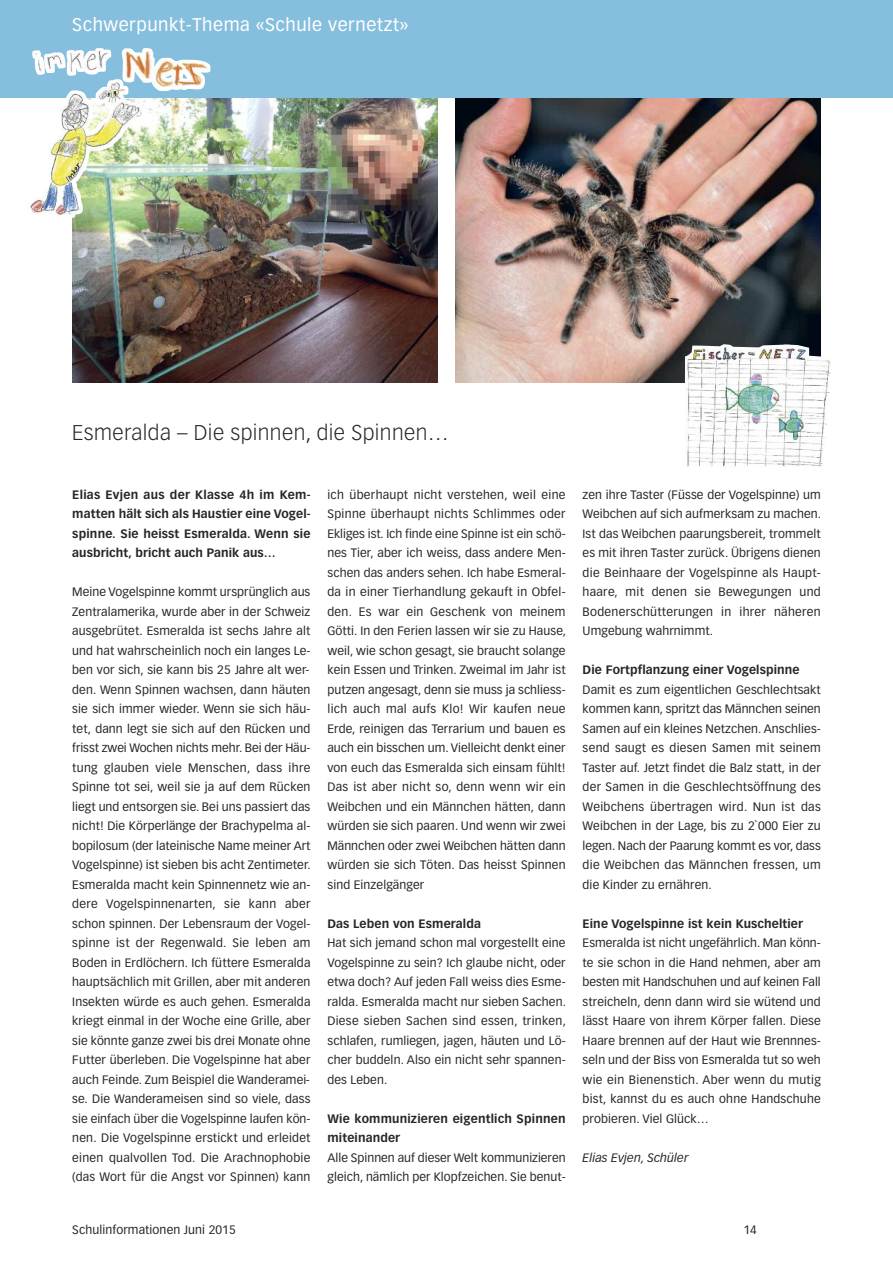
<style>
.page{position:relative;width:893px;height:1263px;background:#fff}
.page>*{position:absolute;margin:0;border:0;box-sizing:border-box;transform-origin:0 0}
.t1{font:300 21px "Vectora LH";letter-spacing:.02em;color:#272627}
.t2{font:18px "Vectora LH";letter-spacing:.03em;color:#fff}
.t3{font:12px/19.5px "Vectora LH";letter-spacing:.01em;color:#272627;text-align:justify}
.t4{font:700 12px/19.5px "Vectora LH";letter-spacing:.01em;color:#272627;text-align:justify}
.t5{font:italic 12px "Vectora LH";letter-spacing:.01em;color:#272627}
</style>
<div class="page">
<img style="left:455px;top:98px;width:366px;height:285px">
<img style="left:72px;top:98px;width:366px;height:285px">
<div style="left:0;top:0;width:893px;height:98px;background:#86bfde"></div>
<img style="left:32px;top:48px;width:178px;height:171px">
<img style="left:685px;top:344px;width:146px;height:123px">
<h2 class="t2" style="left:72px;top:17px;width:338px">Schwerpunkt-Thema «Schule vernetzt»</h2>
<h1 class="t1" style="left:72px;top:424px;width:378px">Esmeralda – Die spinnen, die Spinnen…</h1>
<p class="t4" style="left:72px;top:485px;width:240px">Elias Evjen aus der Klasse 4h im Kem&shy;matten hält sich als Haustier eine Vogel&shy;spinne. Sie heisst Esmeralda. Wenn sie ausbricht, bricht auch Panik aus…</p>
<p class="t3" style="left:327px;top:485px;width:240px">ich überhaupt nicht verstehen, weil eine Spinne überhaupt nichts Schlimmes oder Ekliges ist. Ich finde eine Spinne ist ein schö&shy;nes Tier, aber ich weiss, dass andere Men&shy;schen das anders sehen. Ich habe Esmeral&shy;da in einer Tierhandlung gekauft in Obfel&shy;den. Es war ein Geschenk von meinem Götti. In den Ferien lassen wir sie zu Hause, weil, wie schon gesagt, sie braucht solange kein Essen und Trinken. Zweimal im Jahr ist putzen angesagt, denn sie muss ja schliess&shy;lich auch mal aufs Klo! Wir kaufen neue Erde, reinigen das Terrarium und bauen es auch ein bisschen um. Vielleicht denkt einer von euch das Esmeralda sich einsam fühlt!<br>Das ist aber nicht so, denn wenn wir ein Weibchen und ein Männchen hätten, dann würden sie sich paaren. Und wenn wir zwei Männchen oder zwei Weibchen hätten dann würden sie sich Töten. Das heisst Spinnen sind Einzelgänger</p>
<p class="t4" style="left:327px;top:914px;width:155px">Das Leben von Esmeralda</p>
<p class="t3" style="left:327px;top:934px;width:240px">Hat sich jemand schon mal vorgestellt eine Vogelspinne zu sein? Ich glaube nicht, oder etwa doch? Auf jeden Fall weiss dies Esme&shy;ralda. Esmeralda macht nur sieben Sachen.<br>Diese sieben Sachen sind essen, trinken, schlafen, rumliegen, jagen, häuten und Lö&shy;cher buddeln. Also ein nicht sehr spannen&shy;des Leben.</p>
<p class="t4" style="left:327px;top:1109px;width:240px">Wie kommunizieren eigentlich Spinnen miteinander</p>
<p class="t3" style="left:327px;top:1148px;width:240px">Alle Spinnen auf dieser Welt kommunizieren gleich, nämlich per Klopfzeichen. Sie benut-</p>
<p class="t3" style="left:72px;top:583px;width:240px">Meine Vogelspinne kommt ursprünglich aus Zentralamerika, wurde aber in der Schweiz ausgebrütet. Esmeralda ist sechs Jahre alt und hat wahrscheinlich noch ein langes Le&shy;ben vor sich, sie kann bis 25 Jahre alt wer&shy;den. Wenn Spinnen wachsen, dann häuten sie sich immer wieder. Wenn sie sich häu&shy;tet, dann legt sie sich auf den Rücken und frisst zwei Wochen nichts mehr. Bei der Häu&shy;tung glauben viele Menschen, dass ihre Spinne tot sei, weil sie ja auf dem Rücken liegt und entsorgen sie. Bei uns passiert das nicht! Die Körperlänge der Brachypelma al&shy;bopilosum (der lateinische Name meiner Art Vogelspinne) ist sieben bis acht Zentimeter.<br>Esmeralda macht kein Spinnennetz wie an&shy;dere Vogelspinnenarten, sie kann aber schon spinnen. Der Lebensraum der Vogel&shy;spinne ist der Regenwald. Sie leben am Boden in Erdlöchern. Ich füttere Esmeralda hauptsächlich mit Grillen, aber mit anderen Insekten würde es auch gehen. Esmeralda kriegt einmal in der Woche eine Grille, aber sie könnte ganze zwei bis drei Monate ohne Futter überleben. Die Vogelspinne hat aber auch Feinde. Zum Beispiel die Wanderamei&shy;se. Die Wanderameisen sind so viele, dass sie einfach über die Vogelspinne laufen kön&shy;nen. Die Vogelspinne erstickt und erleidet einen qualvollen Tod. Die Arachnophobie (das Wort für die Angst vor Spinnen) kann</p>
<p class="t3" style="left:583px;top:485px;width:240px">zen ihre Taster (Füsse der Vogelspinne) um Weibchen auf sich aufmerksam zu machen.<br>Ist das Weibchen paarungsbereit, trommelt es mit ihren Taster zurück. Übrigens dienen die Beinhaare der Vogelspinne als Haupt&shy;haare, mit denen sie Bewegungen und Bodenerschütterungen in ihrer näheren Umgebung wahrnimmt.</p>
<p class="t4" style="left:583px;top:661px;width:218px">Die Fortpflanzung einer Vogelspinne</p>
<p class="t3" style="left:583px;top:680px;width:240px">Damit es zum eigentlichen Geschlechtsakt kommen kann, spritzt das Männchen seinen Samen auf ein kleines Netzchen. Anschlies&shy;send saugt es diesen Samen mit seinem Taster auf. Jetzt findet die Balz statt, in der der Samen in die Geschlechtsöffnung des Weibchens übertragen wird. Nun ist das Weibchen in der Lage, bis zu 2`000 Eier zu legen. Nach der Paarung kommt es vor, dass die Weibchen das Männchen fressen, um die Kinder zu ernähren.</p>
<p class="t4" style="left:583px;top:914px;width:222px">Eine Vogelspinne ist kein Kuscheltier</p>
<p class="t3" style="left:583px;top:934px;width:240px">Esmeralda ist nicht ungefährlich. Man könn&shy;te sie schon in die Hand nehmen, aber am besten mit Handschuhen und auf keinen Fall streicheln, denn dann wird sie wütend und lässt Haare von ihrem Körper fallen. Diese Haare brennen auf der Haut wie Brennnes&shy;seln und der Biss von Esmeralda tut so weh wie ein Bienenstich. Aber wenn du mutig bist, kannst du es auch ohne Handschuhe probieren. Viel Glück…</p>
<p class="t5" style="left:583px;top:1152px;width:107px">Elias Evjen, Schüler</p>
<p class="t3" style="left:72px;top:1221px;width:165px">Schulinformationen Juni 2015</p>
<p class="t3" style="left:743px;top:1221px;width:15px">14</p>
</div>
